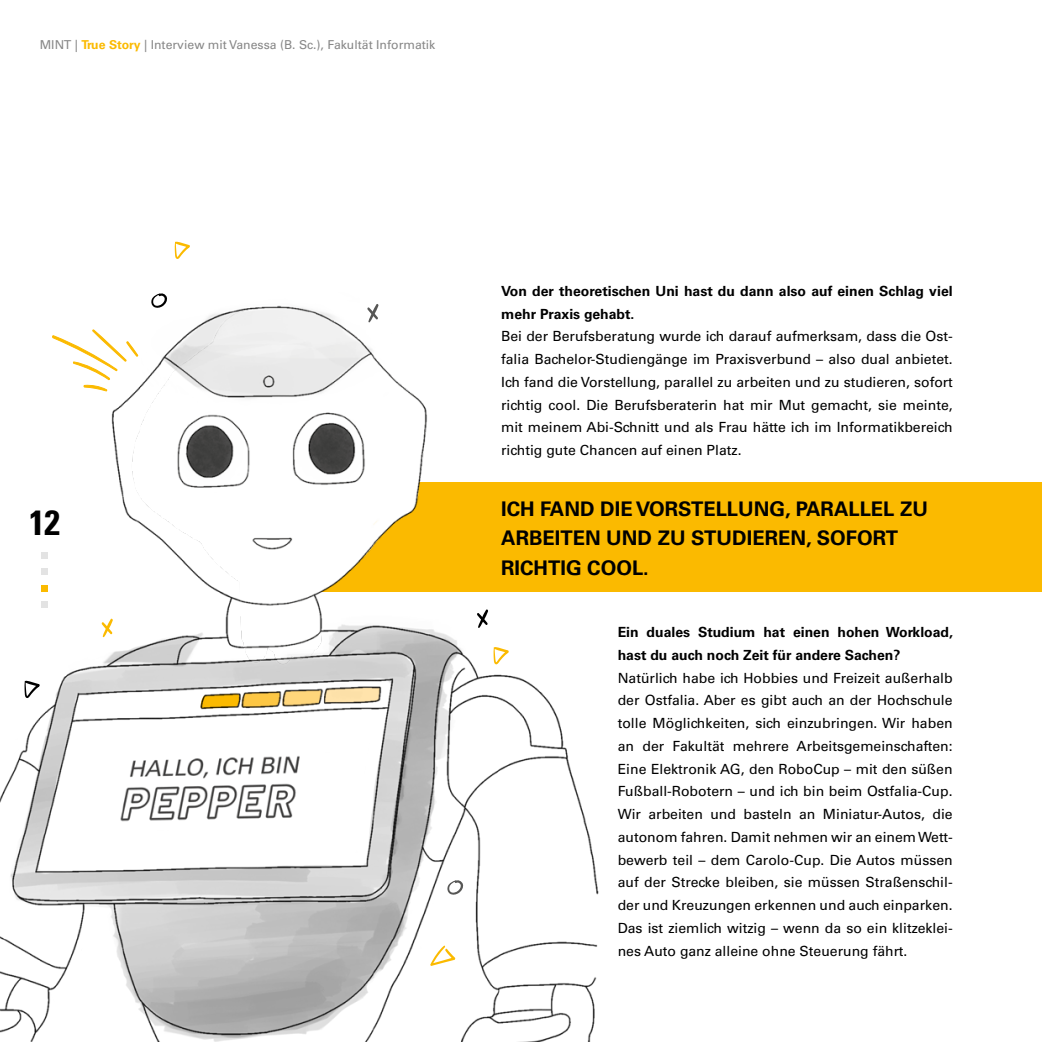
<style>
.page{position:relative;width:1042px;height:1042px;background:#fff}
.page>*{position:absolute;margin:0;border:0;box-sizing:border-box;transform-origin:0 0}
.t1{font:700 condensed 35px "Univers";color:#000}
.t2{font:700 20.12px/29.8px "Univers LT Std";color:#000}
.t3{font:14px/22.8px "Univers LT Std";color:#000;text-align:justify}
.t4{font:700 14px/22.8px "Univers LT Std";color:#000}
.t5{font:12.25px "Univers LT Std";color:#878787}
.s1{font-weight:700;color:#fbba00}
</style>
<div class="page">
<div style="left:275px;top:482px;width:767px;height:110px;background:#fbba00"></div>
<img style="left:0;top:241px;width:599px;height:801px">
<p class="t5" style="left:40px;top:37px;width:397px">MINT | <span class="s1">True Story</span> | Interview mit Vanessa (B. Sc.), Fakultät Informatik</p>
<h1 class="t1" style="left:29px;top:501px;width:33px">12</h1>
<p class="t4" style="left:501px;top:280px;width:453px">Von der theoretischen Uni hast du dann also auf einen Schlag viel mehr Praxis gehabt.</p>
<p class="t3" style="left:501px;top:325px;width:453px">Bei der Berufsberatung wurde ich darauf aufmerksam, dass die Ost&shy;falia Bachelor-Studiengänge im Praxisverbund – also dual anbietet.<br>Ich fand die Vorstellung, parallel zu arbeiten und zu studieren, sofort richtig cool. Die Berufsberaterin hat mir Mut gemacht, sie meinte, mit meinem Abi-Schnitt und als Frau hätte ich im Informatikbereich richtig gute Chancen auf einen Platz.</p>
<h2 class="t2" style="left:501px;top:494px;width:428px">ICH FAND DIE VORSTELLUNG, PARALLEL ZU<br>ARBEITEN UND ZU STUDIEREN, SOFORT<br>RICHTIG COOL.</h2>
<p class="t4" style="left:618px;top:621px;width:337px">Ein duales Studium hat einen hohen Workload, hast du auch noch Zeit für andere Sachen?</p>
<p class="t3" style="left:618px;top:666px;width:336px">Natürlich habe ich Hobbies und Freizeit außerhalb der Ostfalia. Aber es gibt auch an der Hochschule tolle Möglichkeiten, sich einzubringen. Wir haben an der Fakultät mehrere Arbeitsgemeinschaften:<br>Eine Elektronik AG, den RoboCup – mit den süßen Fußball-Robotern – und ich bin beim Ostfalia-Cup.<br>Wir arbeiten und basteln an Miniatur-Autos, die autonom fahren. Damit nehmen wir an einem Wett&shy;bewerb teil – dem Carolo-Cup. Die Autos müssen auf der Strecke bleiben, sie müssen Straßenschil&shy;der und Kreuzungen erkennen und auch einparken.<br>Das ist ziemlich witzig – wenn da so ein klitzeklei&shy;nes Auto ganz alleine ohne Steuerung fährt.</p>
</div>
